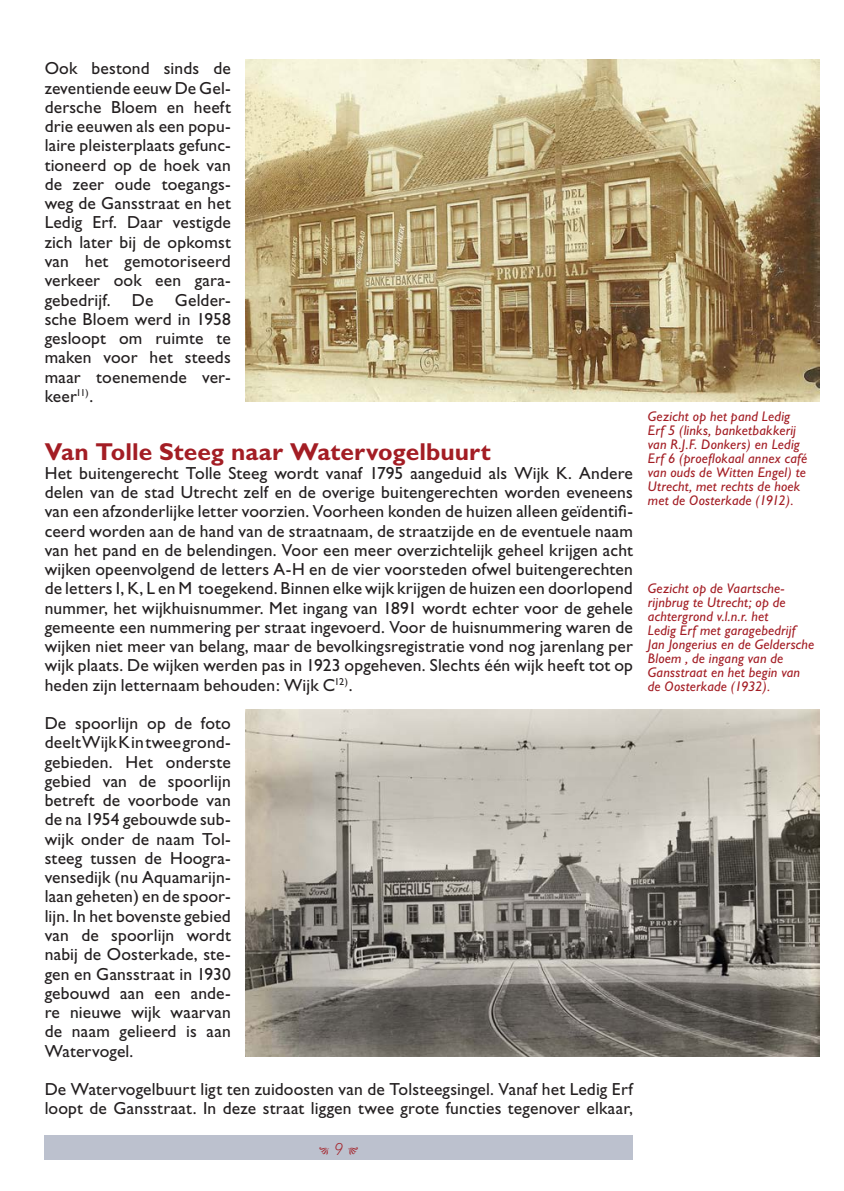
<style>
.page{position:relative;width:844px;height:1191px;background:#fff}
.page>*{position:absolute;margin:0;border:0;box-sizing:border-box;transform-origin:0 0}
.t1{font:700 24.5px "Gill Sans";color:#a31d24}
._2_Normaal{font:17.5px/19.2px "Gill Sans";letter-spacing:.01em;color:#231f20;text-align:justify}
.t2{font:italic 300 17.5px "Gill Sans";color:#a31d24}
.t3{font:italic 14px/14px "Gill Sans";letter-spacing:.015em;color:#a31d24}
</style>
<div class="page">
<div style="left:45px;top:1135px;width:587px;height:25px;background:#bcc1ce"></div>
<img style="left:246px;top:60px;width:573px;height:342px">
<img style="left:246px;top:710px;width:573px;height:346px">
<p class="_2_Normaal" style="left:45px;top:59px;width:188px">Ook bestond sinds de zeventiende eeuw De Gel&shy;dersche Bloem en heeft drie eeuwen als een popu&shy;laire pleisterplaats gefunc&shy;tioneerd op de hoek van de zeer oude toegangs&shy;weg de Gansstraat en het Ledig Erf. Daar vestigde zich later bij de opkomst van het gemotoriseerd verkeer ook een gara&shy;gebedrijf. De Gelder&shy;sche Bloem werd in 1958 gesloopt om ruimte te maken voor het steeds maar toenemende ver&shy;keer<sup>11)</sup>.</p>
<p class="t1" style="left:45px;top:437px;width:447px">Van Tolle Steeg naar Watervogelbuurt</p>
<p class="_2_Normaal" style="left:45px;top:463px;width:589px">Het buitengerecht Tolle Steeg wordt vanaf 1795 aangeduid als Wijk K. Andere delen van de stad Utrecht zelf en de overige buitengerechten worden eveneens van een afzonderlijke letter voorzien. Voorheen konden de huizen alleen geïdentifi&shy;ceerd worden aan de hand van de straatnaam, de straatzijde en de eventuele naam van het pand en de belendingen. Voor een meer overzichtelijk geheel krijgen acht wijken opeenvolgend de letters A-H en de vier voorsteden ofwel buitengerechten de letters I, K, L en M toegekend. Binnen elke wijk krijgen de huizen een doorlopend nummer, het wijkhuisnummer. Met ingang van 1891 wordt echter voor de gehele gemeente een nummering per straat ingevoerd. Voor de huisnummering waren de wijken niet meer van belang, maar de bevolkingsregistratie vond nog jarenlang per wijk plaats. De wijken werden pas in 1923 opgeheven. Slechts één wijk heeft tot op heden zijn letternaam behouden: Wijk C<sup>12)</sup>.</p>
<p class="_2_Normaal" style="left:45px;top:713px;width:188px">De spoorlijn op de foto deelt Wijk K in twee grond&shy;gebieden. Het onderste gebied van de spoorlijn betreft de voorbode van de na 1954 gebouwde sub&shy;wijk onder de naam Tol&shy;steeg tussen de Hoogra&shy;vensedijk (nu Aquamarijn&shy;laan geheten) en de spoor&shy;lijn. In het bovenste gebied van de spoorlijn wordt nabij de Oosterkade, ste&shy;gen en Gansstraat in 1930 gebouwd aan een ande&shy;re nieuwe wijk waarvan de naam gelieerd is aan Watervogel.</p>
<p class="_2_Normaal" style="left:45px;top:1079px;width:589px">De Watervogelbuurt ligt ten zuidoosten van de Tolsteegsingel. Vanaf het Ledig Erf loopt de Gansstraat. In deze straat liggen twee grote functies tegenover elkaar,</p>
<p class="t2" style="left:319px;top:1139px;width:41px">• 9 •</p>
<p class="t3" style="left:647px;top:409px;width:161px">Gezicht op het pand Ledig<br>Erf 5 (links, banketbakkerij van R.J.F. Donkers) en Ledig<br>Erf 6 (proeflokaal annex café van ouds de Witten Engel) te<br>Utrecht, met rechts de hoek met de Oosterkade (1912).</p>
<p class="t3" style="left:647px;top:581px;width:168px">Gezicht op de Vaartsche&shy;rijnbrug te Utrecht; op de achtergrond v.l.n.r. het<br>Ledig Erf met garagebedrijf<br>Jan Jongerius en de Geldersche<br>Bloem , de ingang van de<br>Gansstraat en het begin van de Oosterkade (1932).</p>
</div>
